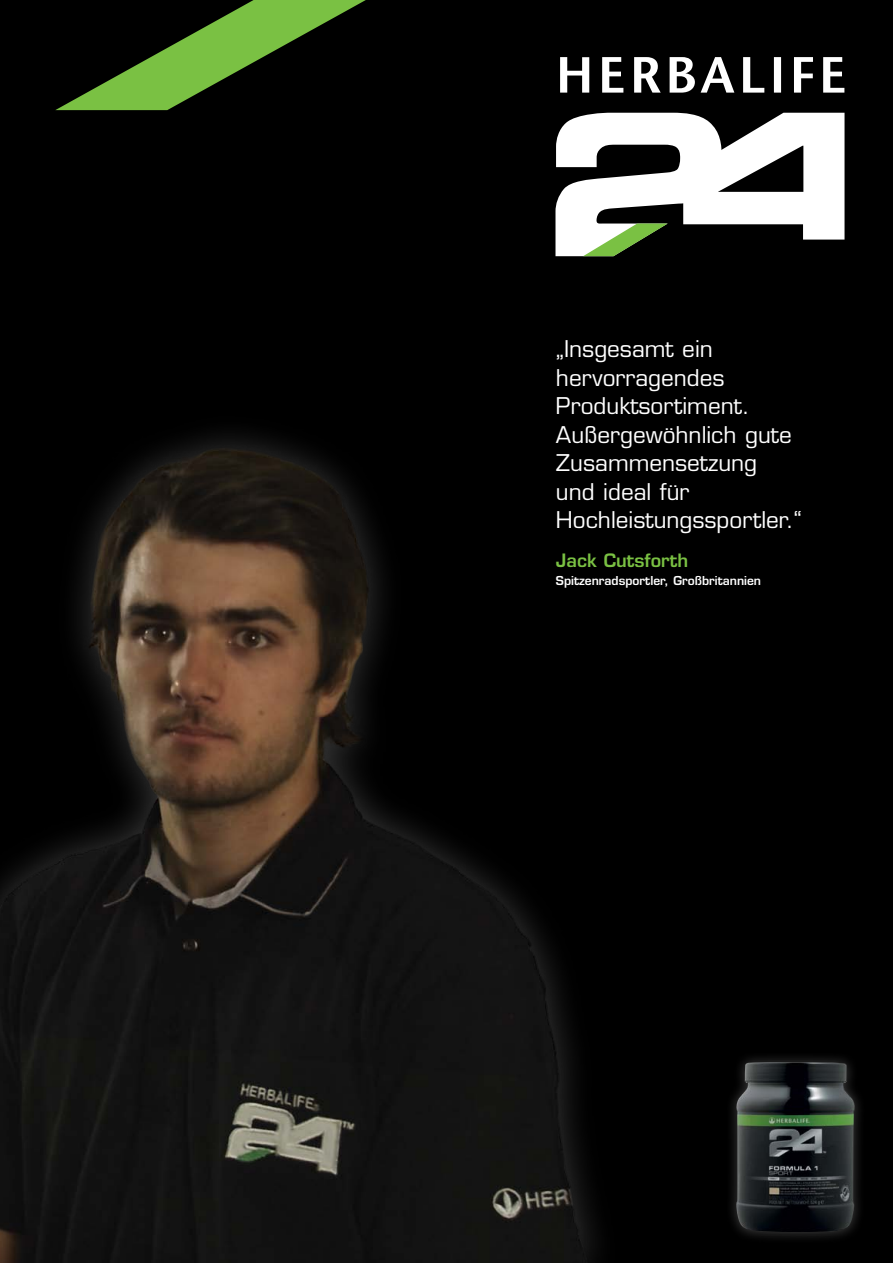
<style>
.page{position:relative;width:893px;height:1263px;background:#000}
.page>*{position:absolute;margin:0;border:0;box-sizing:border-box;transform-origin:0 0}
.t1{font:22.5px/28.5px "Eurostile LT Std";color:#fff}
.t2{font:600 18px "Eurostile LT Std";color:#7ac143}
.t3{font:600 12px "Eurostile LT Std";color:#fff}
</style>
<div class="page">
<img style="left:0;top:434px;width:595px;height:829px">
<div style="left:725px;top:1050px;width:141px;height:194px;background:#fff;opacity:.25"></div>
<img style="left:736px;top:1062px;width:119px;height:170px">
<svg style="left:555px;top:113px;width:289px;height:143px"></svg>
<svg style="left:560px;top:57px;width:284px;height:36px"></svg>
<svg style="left:55px;top:0;width:311px;height:110px"></svg>
<p class="t1" style="left:556px;top:335px;width:247px">„Insgesamt ein hervorragendes<br>Produktsortiment.<br>Außergewöhnlich gute<br>Zusammensetzung<br>und ideal für<br>Hochleistungssportler.“</p>
<p class="t2" style="left:556px;top:549px;width:134px">Jack Cutsforth</p>
<p class="t3" style="left:556px;top:573px;width:207px">Spitzenradsportler, Großbritannien</p>
</div>
